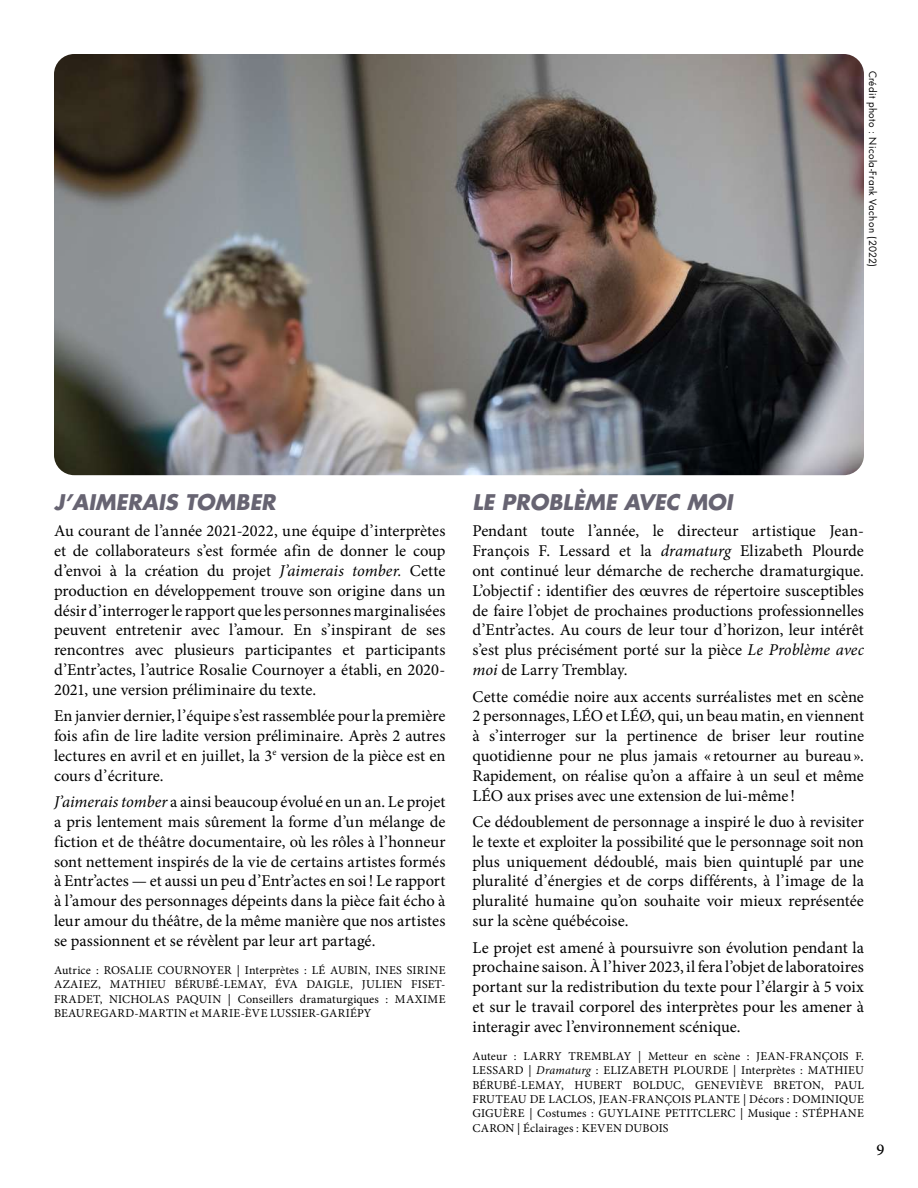
<style>
.page{position:relative;width:918px;height:1188px;background:#fff}
.page>*{position:absolute;margin:0;border:0;box-sizing:border-box;transform-origin:0 0}
.t1{font:italic 700 21px "Futura Std";color:#676472}
.t2{font:16.5px/19.8px "Minion Pro";color:#000;text-align:justify}
.t3{font:500 16.5px "Minion Pro";color:#000}
.t4{font:12px/14.4px "Minion Pro";letter-spacing:.02em;color:#000;text-align:justify}
.t5{font:9.75px "Futura Std";letter-spacing:.035em;color:#000}
.s1{font-style:italic}
</style>
<div class="page">
<img style="left:54px;top:54px;width:810px;height:421px">
<p class="t5" style="left:879px;top:71px;width:198px;rotate:90deg">Crédit photo : Nicola-Frank Vachon (2022)</p>
<p class="t1" style="left:54px;top:488px;width:223px">J’AIMERAIS TOMBER</p>
<p class="t2" style="left:54px;top:521px;width:393px">Au courant de l’année 2021-2022, une équipe d’interprètes et de collaborateurs s’est formée afin de donner le coup d’envoi à la création du projet <span class="s1">J’aimerais tomber.</span> Cette production en développement trouve son origine dans un désir d’interroger le rapport que les personnes marginalisées peuvent entretenir avec l’amour. En s’inspirant de ses rencontres avec plusieurs participantes et participants d’Entr’actes, l’autrice Rosalie Cournoyer a établi, en 2020- 2021, une version préliminaire du texte.</p>
<p class="t2" style="left:54px;top:706px;width:393px">En janvier dernier, l’équipe s’est rassemblée pour la première fois afin de lire ladite version préliminaire. Après 2 autres lectures en avril et en juillet, la 3<sup>e</sup> version de la pièce est en cours d’écriture.</p>
<p class="t2" style="left:54px;top:792px;width:393px"><span class="s1">J’aimerais tomber</span> a ainsi beaucoup évolué en un an. Le projet a pris lentement mais sûrement la forme d’un mélange de fiction et de théâtre documentaire, où les rôles à l’honneur sont nettement inspirés de la vie de certains artistes formés à Entr’actes — et aussi un peu d’Entr’actes en soi! Le rapport à l’amour des personnages dépeints dans la pièce fait écho à leur amour du théâtre, de la même manière que nos artistes se passionnent et se révèlent par leur art partagé.</p>
<p class="t4" style="left:54px;top:963px;width:393px">Autrice : ROSALIE COURNOYER | Interprètes : LÉ AUBIN, INES SIRINE AZAIEZ, MATHIEU BÉRUBÉ-LEMAY, ÉVA DAIGLE, JULIEN FISET-FRADET, NICHOLAS PAQUIN | Conseillers dramaturgiques : MAXIME BEAUREGARD-MARTIN et MARIE-ÈVE LUSSIER-GARIÉPY</p>
<p class="t1" style="left:472px;top:488px;width:262px">LE PROBLÈME AVEC MOI</p>
<p class="t2" style="left:472px;top:521px;width:393px">Pendant toute l’année, le directeur artistique Jean-François F. Lessard et la <span class="s1">dramaturg</span> Elizabeth Plourde ont continué leur démarche de recherche dramaturgique.<br>L’objectif : identifier des œuvres de répertoire susceptibles de faire l’objet de prochaines productions professionnelles d’Entr’actes. Au cours de leur tour d’horizon, leur intérêt s’est plus précisément porté sur la pièce <span class="s1">Le Problème avec moi</span> de Larry Tremblay.</p>
<p class="t2" style="left:472px;top:686px;width:393px">Cette comédie noire aux accents surréalistes met en scène 2 personnages, LÉO et LÉØ, qui, un beau matin, en viennent à s’interroger sur la pertinence de briser leur routine quotidienne pour ne plus jamais « retourner au bureau».<br>Rapidement, on réalise qu’on a affaire à un seul et même LÉO aux prises avec une extension de lui-même !</p>
<p class="t2" style="left:472px;top:812px;width:393px">Ce dédoublement de personnage a inspiré le duo à revisiter le texte et exploiter la possibilité que le personnage soit non plus uniquement dédoublé, mais bien quintuplé par une pluralité d’énergies et de corps différents, à l’image de la pluralité humaine qu’on souhaite voir mieux représentée sur la scène québécoise.</p>
<p class="t2" style="left:472px;top:938px;width:393px">Le projet est amené à poursuivre son évolution pendant la prochaine saison. À l’hiver 2023, il fera l’objet de laboratoires portant sur la redistribution du texte pour l’élargir à 5 voix et sur le travail corporel des interprètes pour les amener à interagir avec l’environnement scénique.</p>
<p class="t4" style="left:472px;top:1049px;width:393px">Auteur : LARRY TREMBLAY | Metteur en scène : JEAN-FRANÇOIS F.<br>LESSARD | <span class="s1">Dramaturg</span> : ELIZABETH PLOURDE | Interprètes : MATHIEU BÉRUBÉ-LEMAY, HUBERT BOLDUC, GENEVIÈVE BRETON, PAUL FRUTEAU DE LACLOS, JEAN-FRANÇOIS PLANTE | Décors : DOMINIQUE GIGUÈRE | Costumes : GUYLAINE PETITCLERC | Musique : STÉPHANE CARON | Éclairages : KEVEN DUBOIS</p>
<p class="t3" style="left:877px;top:1138px;width:9px">9</p>
</div>
